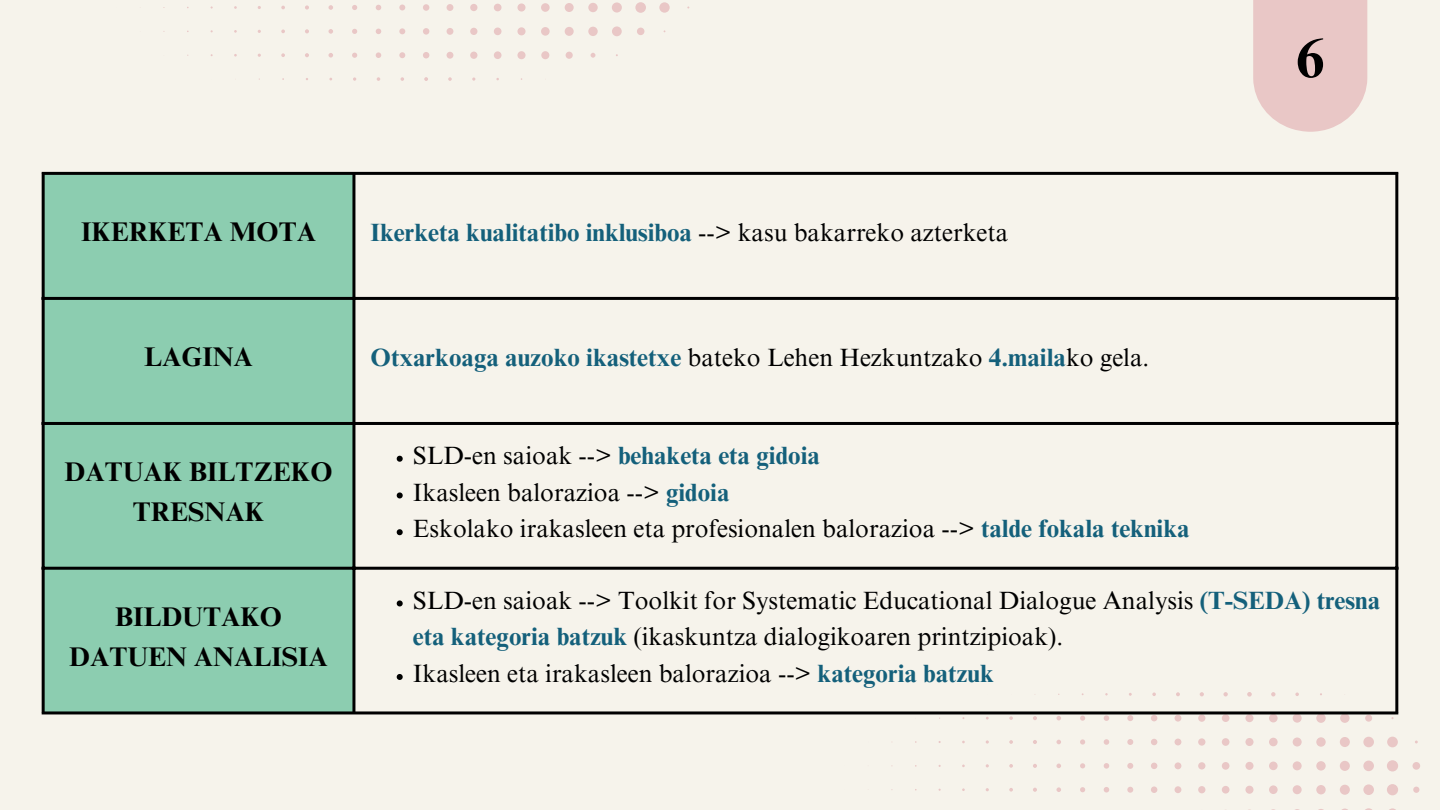
<style>
.page{position:relative;width:1440px;height:810px;background:#f6f3eb}
.page>*{position:absolute;margin:0;border:0;box-sizing:border-box;transform-origin:0 0}
.t1{font:700 55.7px "Times NRMT Pro";color:#000}
.t2{font:700 27px/39.8px "Times NRMT Pro";color:#000;text-align:center}
.t3{font:25px/36.8px "Times NRMT Pro";color:#000}
.t4{font:700 25px "Times NRMT Pro";color:#14607b}
.s1{font-weight:400;color:#000}
.s2{font-weight:700;color:#14607b}
</style>
<div class="page">
<svg style="left:1253px;top:0;width:114px;height:132px;background:#eacbc9"></svg>
<svg style="left:163px;top:2px;width:527px;height:79px"></svg>
<svg style="left:844px;top:692px;width:576px;height:118px"></svg>
<div style="left:45px;top:175px;width:307px;height:536px;background:#8ccdb0"></div>
<svg style="left:397px;top:456px;width:6px;height:6px"></svg>
<svg style="left:397px;top:492px;width:6px;height:6px"></svg>
<svg style="left:397px;top:529px;width:6px;height:6px"></svg>
<svg style="left:397px;top:600px;width:6px;height:6px"></svg>
<svg style="left:397px;top:674px;width:6px;height:6px"></svg>
<hr style="left:42px;top:175px;width:3px;height:536px;background:#000">
<hr style="left:352px;top:175px;width:3px;height:536px;background:#000">
<hr style="left:1395px;top:175px;width:3px;height:536px;background:#000">
<hr style="left:42px;top:172px;width:1356px;height:3px;background:#000">
<hr style="left:42px;top:297px;width:1356px;height:3px;background:#000">
<hr style="left:42px;top:422px;width:1356px;height:3px;background:#000">
<hr style="left:42px;top:567px;width:1356px;height:3px;background:#000">
<hr style="left:42px;top:711px;width:1356px;height:3px;background:#000">
<p class="t2" style="left:81px;top:215px;width:237px">IKERKETA MOTA</p>
<p class="t4" style="left:370px;top:223px;width:639px">Ikerketa kualitatibo inklusiboa <span class="s1">--&gt; kasu bakarreko azterketa</span></p>
<p class="t2" style="left:144px;top:340px;width:110px">LAGINA</p>
<p class="t4" style="left:370px;top:348px;width:780px">Otxarkoaga auzoko ikastetxe <span class="s1">bateko Lehen Hezkuntzako</span> 4.maila<span class="s1">ko gela.</span></p>
<p class="t2" style="left:65px;top:455px;width:269px">DATUAK BILTZEKO<br>TRESNAK</p>
<p class="t4" style="left:413px;top:446px;width:408px"><span class="s1">SLD-en saioak --&gt;</span> behaketa eta gidoia</p>
<p class="t3" style="left:413px;top:477px;width:318px">Ikasleen balorazioa --&gt; <span class="s2">gidoia</span></p>
<p class="t3" style="left:413px;top:514px;width:778px">Eskolako irakasleen eta profesionalen balorazioa --&gt; <span class="s2">talde fokala teknika</span></p>
<p class="t1" style="left:1296px;top:37px;width:29px">6</p>
<p class="t2" style="left:69px;top:600px;width:260px">BILDUTAKO<br>DATUEN ANALISIA</p>
<p class="t3" style="left:413px;top:585px;width:969px">SLD-en saioak --&gt; Toolkit for Systematic Educational Dialogue Analysis <span class="s2">(T-SEDA) tresna eta kategoria batzuk</span> (ikaskuntza dialogikoaren printzipioak).</p>
<p class="t3" style="left:413px;top:658px;width:582px">Ikasleen eta irakasleen balorazioa --&gt; <span class="s2">kategoria batzuk</span></p>
</div>
